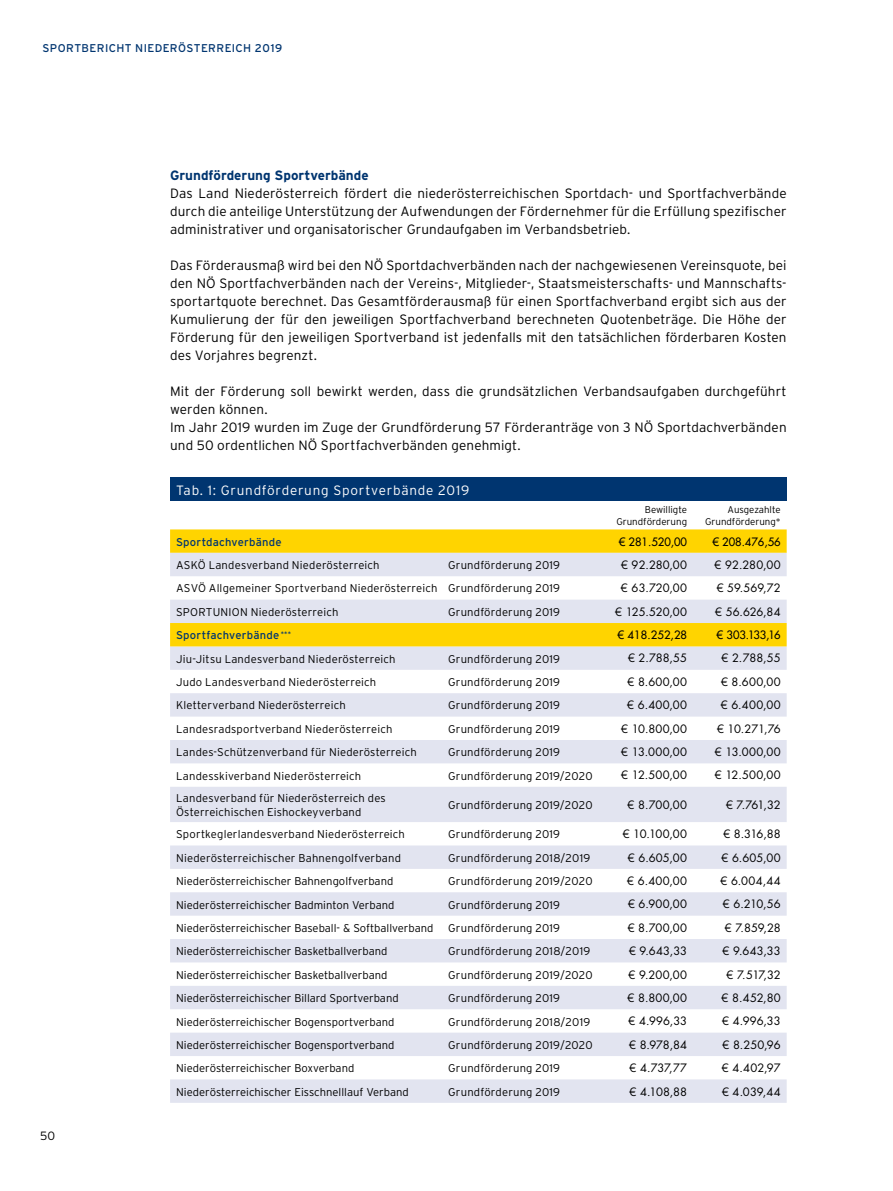
<style>
.page{position:relative;width:893px;height:1191px;background:#fff}
.page>*{position:absolute;margin:0;border:0;box-sizing:border-box;transform-origin:0 0}
.t1{font:300 13.5px/18px "Interstate Plus";letter-spacing:.01em;color:#000;text-align:justify}
.t2{font:300 13.5px "Interstate Plus";letter-spacing:.055em;color:#fff}
.t3{font:700 13.5px "Interstate Plus";color:#003570}
.t4{font:300 12px "Interstate Plus";color:#000}
.t5{font:300 11.25px/13.5px "Interstate Plus";letter-spacing:.015em;color:#000}
.t6{font:11.25px "Futura LT";letter-spacing:.01em;color:#000}
.t7{font:11.25px "Interstate Plus";letter-spacing:.025em;color:#003570}
.t8{font:11.25px "Futura LT";color:#000}
.t9{font:300 9.75px/12px "Interstate Plus";color:#000;text-align:right}
</style>
<div class="page">
<div style="left:170px;top:477px;width:617px;height:24px;background:#003570"></div>
<svg style="left:170px;top:529px;width:617px;height:24px;background:#fed507"></svg>
<svg style="left:170px;top:553px;width:617px;height:549px;fill:#e2e4f0"></svg>
<div style="left:170px;top:623px;width:617px;height:23px;background:#ffd400"></div>
<p class="t7" style="left:43px;top:41px;width:241px">SPORTBERICHT NIEDERÖSTERREICH 2019</p>
<p class="t4" style="left:40px;top:1129px;width:17px">50</p>
<p class="t3" style="left:170px;top:168px;width:200px">Grundförderung Sportverbände</p>
<p class="t1" style="left:170px;top:184px;width:618px">Das Land Niederösterreich fördert die niederösterreichischen Sportdach- und Sportfachverbände durch die anteilige Unterstützung der Aufwendungen der Fördernehmer für die Erfüllung spezifischer administrativer und organisatorischer Grundaufgaben im Verbandsbetrieb.</p>
<p class="t1" style="left:170px;top:256px;width:618px">Das Förderausmaß wird bei den NÖ Sportdachverbänden nach der nachgewiesenen Vereinsquote, bei den NÖ Sportfachverbänden nach der Vereins-, Mitglieder-, Staatsmeisterschafts- und Mannschafts&shy;sportartquote berechnet. Das Gesamtförderausmaß für einen Sportfachverband ergibt sich aus der Kumulierung der für den jeweiligen Sportfachverband berechneten Quotenbeträge. Die Höhe der Förderung für den jeweiligen Sportverband ist jedenfalls mit den tatsächlichen förderbaren Kosten des Vorjahres begrenzt.</p>
<p class="t1" style="left:170px;top:382px;width:618px;text-align:left">Mit der Förderung soll bewirkt werden, dass die grundsätzlichen Verbandsaufgaben durchgeführt werden können.<br>Im Jahr 2019 wurden im Zuge der Grundförderung 57 Förderanträge von 3 NÖ Sportdachverbänden und 50 ordentlichen NÖ Sportfachverbänden genehmigt.</p>
<p class="t2" style="left:176px;top:482px;width:295px">Tab. 1: Grundförderung Sportverbände 2019</p>
<p class="t9" style="left:616px;top:503px;width:72px">Bewilligte<br>Grundförderung</p>
<p class="t9" style="left:705px;top:503px;width:77px">Ausgezahlte<br>Grundförderung*</p>
<p class="t7" style="left:176px;top:535px;width:107px">Sportdachverbände</p>
<p class="t8" style="left:619px;top:534px;width:70px">€ 281.520,00</p>
<p class="t8" style="left:712px;top:534px;width:70px">€ 208.476,56</p>
<p class="t5" style="left:176px;top:558px;width:205px">ASKÖ Landesverband Niederösterreich</p>
<p class="t5" style="left:448px;top:558px;width:113px">Grundförderung 2019</p>
<p class="t6" style="left:621px;top:557px;width:68px">€ 92.280,00</p>
<p class="t6" style="left:715px;top:557px;width:68px">€ 92.280,00</p>
<p class="t5" style="left:176px;top:581px;width:386px">ASVÖ Allgemeiner Sportverband Niederösterreich Grundförderung 2019</p>
<p class="t6" style="left:621px;top:581px;width:68px">€ 63.720,00</p>
<p class="t6" style="left:717px;top:581px;width:65px">€ 59.569,72</p>
<p class="t5" style="left:176px;top:605px;width:164px">SPORTUNION Niederösterreich</p>
<p class="t5" style="left:448px;top:605px;width:113px">Grundförderung 2019</p>
<p class="t6" style="left:615px;top:604px;width:73px">€ 125.520,00</p>
<p class="t6" style="left:715px;top:604px;width:67px">€ 56.626,84</p>
<p class="t7" style="left:176px;top:629px;width:116px">Sportfachverbände <sup>***</sup></p>
<p class="t8" style="left:618px;top:627px;width:71px">€ 418.252,28</p>
<p class="t8" style="left:716px;top:627px;width:66px">€ 303.133,16</p>
<p class="t5" style="left:176px;top:652px;width:221px">Jiu-Jitsu Landesverband Niederösterreich</p>
<p class="t5" style="left:448px;top:652px;width:113px">Grundförderung 2019</p>
<p class="t6" style="left:628px;top:651px;width:61px">€ 2.788,55</p>
<p class="t6" style="left:721px;top:651px;width:61px">€ 2.788,55</p>
<p class="t5" style="left:176px;top:675px;width:202px">Judo Landesverband Niederösterreich</p>
<p class="t5" style="left:448px;top:675px;width:113px">Grundförderung 2019</p>
<p class="t6" style="left:627px;top:674px;width:61px">€ 8.600,00</p>
<p class="t6" style="left:721px;top:674px;width:61px">€ 8.600,00</p>
<p class="t5" style="left:176px;top:698px;width:171px">Kletterverband Niederösterreich</p>
<p class="t5" style="left:448px;top:698px;width:113px">Grundförderung 2019</p>
<p class="t6" style="left:627px;top:698px;width:61px">€ 6.400,00</p>
<p class="t6" style="left:721px;top:698px;width:61px">€ 6.400,00</p>
<p class="t5" style="left:176px;top:722px;width:218px">Landesradsportverband Niederösterreich</p>
<p class="t5" style="left:448px;top:722px;width:113px">Grundförderung 2019</p>
<p class="t6" style="left:621px;top:721px;width:67px">€ 10.800,00</p>
<p class="t6" style="left:717px;top:721px;width:65px">€ 10.271,76</p>
<p class="t5" style="left:176px;top:745px;width:242px">Landes-Schützenverband für Niederösterreich</p>
<p class="t5" style="left:448px;top:745px;width:113px">Grundförderung 2019</p>
<p class="t6" style="left:621px;top:744px;width:67px">€ 13.000,00</p>
<p class="t6" style="left:715px;top:744px;width:67px">€ 13.000,00</p>
<p class="t5" style="left:176px;top:769px;width:187px">Landesskiverband Niederösterreich</p>
<p class="t5" style="left:448px;top:769px;width:146px">Grundförderung 2019/2020</p>
<p class="t6" style="left:621px;top:768px;width:67px">€ 12.500,00</p>
<p class="t6" style="left:715px;top:768px;width:67px">€ 12.500,00</p>
<p class="t5" style="left:176px;top:791px;width:211px">Landesverband für Niederösterreich des<br>Österreichischen Eishockeyverband</p>
<p class="t5" style="left:448px;top:798px;width:146px">Grundförderung 2019/2020</p>
<p class="t6" style="left:628px;top:797px;width:61px">€ 8.700,00</p>
<p class="t6" style="left:726px;top:797px;width:56px">€ 7.761,32</p>
<p class="t5" style="left:176px;top:827px;width:230px">Sportkeglerlandesverband Niederösterreich</p>
<p class="t5" style="left:448px;top:827px;width:113px">Grundförderung 2019</p>
<p class="t6" style="left:623px;top:827px;width:66px">€ 10.100,00</p>
<p class="t6" style="left:723px;top:827px;width:59px">€ 8.316,88</p>
<p class="t5" style="left:176px;top:851px;width:226px">Niederösterreichischer Bahnengolfverband</p>
<p class="t5" style="left:448px;top:851px;width:143px">Grundförderung 2018/2019</p>
<p class="t6" style="left:628px;top:850px;width:61px">€ 6.605,00</p>
<p class="t6" style="left:721px;top:850px;width:61px">€ 6.605,00</p>
<p class="t5" style="left:176px;top:874px;width:219px">Niederösterreichischer Bahnengolfverband</p>
<p class="t5" style="left:448px;top:874px;width:146px">Grundförderung 2019/2020</p>
<p class="t6" style="left:627px;top:873px;width:61px">€ 6.400,00</p>
<p class="t6" style="left:720px;top:873px;width:62px">€ 6.004,44</p>
<p class="t5" style="left:176px;top:897px;width:220px">Niederösterreichischer Badminton Verband</p>
<p class="t5" style="left:448px;top:897px;width:113px">Grundförderung 2019</p>
<p class="t6" style="left:628px;top:897px;width:61px">€ 6.900,00</p>
<p class="t6" style="left:723px;top:897px;width:59px">€ 6.210,56</p>
<p class="t5" style="left:176px;top:921px;width:259px">Niederösterreichischer Baseball- &amp; Softballverband</p>
<p class="t5" style="left:448px;top:921px;width:113px">Grundförderung 2019</p>
<p class="t6" style="left:628px;top:920px;width:61px">€ 8.700,00</p>
<p class="t6" style="left:725px;top:920px;width:57px">€ 7.859,28</p>
<p class="t5" style="left:176px;top:944px;width:213px">Niederösterreichischer Basketballverband</p>
<p class="t5" style="left:448px;top:944px;width:143px">Grundförderung 2018/2019</p>
<p class="t6" style="left:629px;top:943px;width:60px">€ 9.643,33</p>
<p class="t6" style="left:722px;top:943px;width:60px">€ 9.643,33</p>
<p class="t5" style="left:176px;top:968px;width:213px">Niederösterreichischer Basketballverband</p>
<p class="t5" style="left:448px;top:968px;width:146px">Grundförderung 2019/2020</p>
<p class="t6" style="left:629px;top:967px;width:60px">€ 9.200,00</p>
<p class="t6" style="left:727px;top:967px;width:56px">€ 7.517,32</p>
<p class="t5" style="left:176px;top:991px;width:224px">Niederösterreichischer Billard Sportverband</p>
<p class="t5" style="left:448px;top:991px;width:113px">Grundförderung 2019</p>
<p class="t6" style="left:628px;top:990px;width:61px">€ 8.800,00</p>
<p class="t6" style="left:721px;top:990px;width:61px">€ 8.452,80</p>
<p class="t5" style="left:176px;top:1014px;width:220px">Niederösterreichischer Bogensportverband</p>
<p class="t5" style="left:448px;top:1014px;width:143px">Grundförderung 2018/2019</p>
<p class="t6" style="left:629px;top:1014px;width:60px">€ 4.996,33</p>
<p class="t6" style="left:722px;top:1014px;width:60px">€ 4.996,33</p>
<p class="t5" style="left:176px;top:1038px;width:220px">Niederösterreichischer Bogensportverband</p>
<p class="t5" style="left:448px;top:1038px;width:146px">Grundförderung 2019/2020</p>
<p class="t6" style="left:629px;top:1037px;width:60px">€ 8.978,84</p>
<p class="t6" style="left:722px;top:1037px;width:60px">€ 8.250,96</p>
<p class="t5" style="left:176px;top:1061px;width:180px">Niederösterreichischer Boxverband</p>
<p class="t5" style="left:448px;top:1061px;width:113px">Grundförderung 2019</p>
<p class="t6" style="left:629px;top:1060px;width:59px">€ 4.737,77</p>
<p class="t6" style="left:722px;top:1060px;width:60px">€ 4.402,97</p>
<p class="t5" style="left:176px;top:1085px;width:234px">Niederösterreichischer Eisschnelllauf Verband</p>
<p class="t5" style="left:448px;top:1085px;width:113px">Grundförderung 2019</p>
<p class="t6" style="left:629px;top:1084px;width:59px">€ 4.108,88</p>
<p class="t6" style="left:722px;top:1084px;width:60px">€ 4.039,44</p>
</div>
